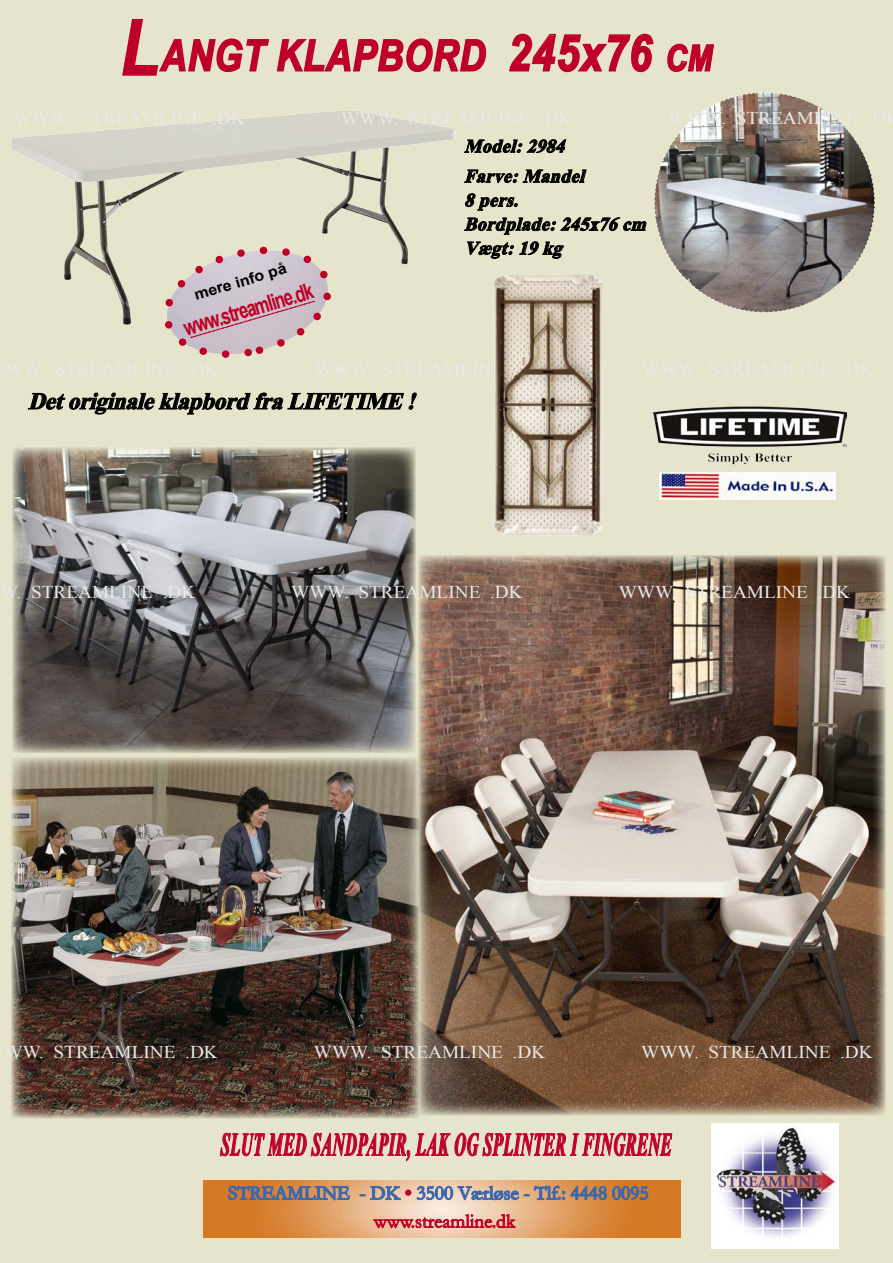
<style>
.page{position:relative;width:893px;height:1263px;background:#e6e4cb}
.page>*{position:absolute;margin:0;border:0;box-sizing:border-box;transform-origin:0 0}
.t1{font:italic 700 43.2px "Arial";letter-spacing:.02em;color:#be0027;scale:.83 1}
.t2{font:italic 700 32.4px "Times New Roman";letter-spacing:.03em;color:#be0027;scale:.51 1}
.t3{font:italic 700 23.55px "Times New Roman";color:#000}
.t4{font:700 22.5px "Arial";color:#be0027;scale:.74 1}
.t5{font:19.5px "Garamond";color:#be0027}
.t6{font:italic 700 18.45px/24px "Times New Roman";color:#000}
.t7{font:18px "Times New Roman";color:#e9e9e9;scale:1.07 1}
.t8{font:700 15px "Arial";color:#000;scale:1.07 1}
.s1{font-size:77.1px}
.s2{font-size:50.4px}
.s3{font-size:36px}
</style>
<div class="page">
<img style="left:203px;top:1180px;width:478px;height:57px">
<img style="left:653px;top:406px;width:193px;height:59px">
<img style="left:711px;top:1124px;width:128px;height:124px">
<svg style="left:476px;top:139px;width:91px;height:15px"></svg>
<svg style="left:476px;top:169px;width:111px;height:15px"></svg>
<svg style="left:477px;top:197px;width:41px;height:14px"></svg>
<svg style="left:476px;top:217px;width:171px;height:18px"></svg>
<svg style="left:476px;top:241px;width:88px;height:18px"></svg>
<img style="left:660px;top:473px;width:176px;height:27px">
<svg style="left:476px;top:39px;width:11px;height:32px"></svg>
<svg style="left:509px;top:33px;width:145px;height:40px"></svg>
<svg style="left:667px;top:43px;width:47px;height:29px"></svg>
<svg style="left:227px;top:1180px;width:124px;height:43px;background:#be8557"></svg>
<svg style="left:359px;top:1180px;width:290px;height:51px;background:#cf9f82"></svg>
<img style="left:419px;top:555px;width:466px;height:561px">
<img style="left:654px;top:93px;width:220px;height:219px;border-radius:50%">
<img style="left:11px;top:19px;width:465px;height:306px">
<img style="left:11px;top:757px;width:408px;height:361px">
<img style="left:12px;top:447px;width:403px;height:306px">
<svg style="left:27px;top:392px;width:390px;height:23px"></svg>
<svg style="left:163px;top:247px;width:169px;height:111px"></svg>
<img style="left:463px;top:270px;width:140px;height:266px">
<svg style="left:220px;top:1133px;width:453px;height:29px"></svg>
<h1 class="t1" style="left:120px;top:28px;width:715px"><span class="s1">L</span>ANGT KLAPBORD <span class="s2">245x76</span> <span class="s3">CM</span></h1>
<p class="t7" style="left:14px;top:106px;width:218px">WWW. STREAMLINE .DK</p>
<p class="t7" style="left:341px;top:106px;width:218px">WWW. STREAMLINE .DK</p>
<p class="t7" style="left:668px;top:106px;width:205px">WWW. STREAMLINE .D</p>
<p class="t6" style="left:464px;top:131px;width:128px;line-height:30px">Model:2984<br>Farve:Mandel</p>
<p class="t6" style="left:464px;top:188px;width:189px">8pers.<br>Bordplade:245x76cm<br>Vægt:19kg</p>
<p class="t8" style="left:192px;top:285px;width:91px;rotate:-16deg">mere info på</p>
<p class="t4" style="left:180px;top:313px;width:183px;rotate:-16deg">www.streamline.dk</p>
<p class="t7" style="left:5px;top:357px;width:201px">WW. STREAMLINE .DK</p>
<p class="t7" style="left:315px;top:357px;width:218px">WWW. STREAMLINE .DK</p>
<p class="t7" style="left:642px;top:357px;width:218px">WWW. STREAMLINE .DK</p>
<h3 class="t3" style="left:28px;top:385px;width:396px">DetoriginaleklapbordfraLIFETIME!</h3>
<p class="t7" style="left:0;top:580px;width:184px">W. STREAMLINE .DK</p>
<p class="t7" style="left:291px;top:580px;width:218px">WWW. STREAMLINE .DK</p>
<p class="t7" style="left:619px;top:580px;width:218px">WWW. STREAMLINE .DK</p>
<p class="t7" style="left:5px;top:1039px;width:201px">WW. STREAMLINE .DK</p>
<p class="t7" style="left:314px;top:1039px;width:218px">WWW. STREAMLINE .DK</p>
<p class="t7" style="left:641px;top:1039px;width:218px">WWW. STREAMLINE .DK</p>
<h2 class="t2" style="left:221px;top:1122px;width:885px">SLUT MED SANDPAPIR, LAK OG SPLINTER I FINGRENE</h2>
<p class="t5" style="left:374px;top:1208px;width:143px">www.streamline.dk</p>
</div>
